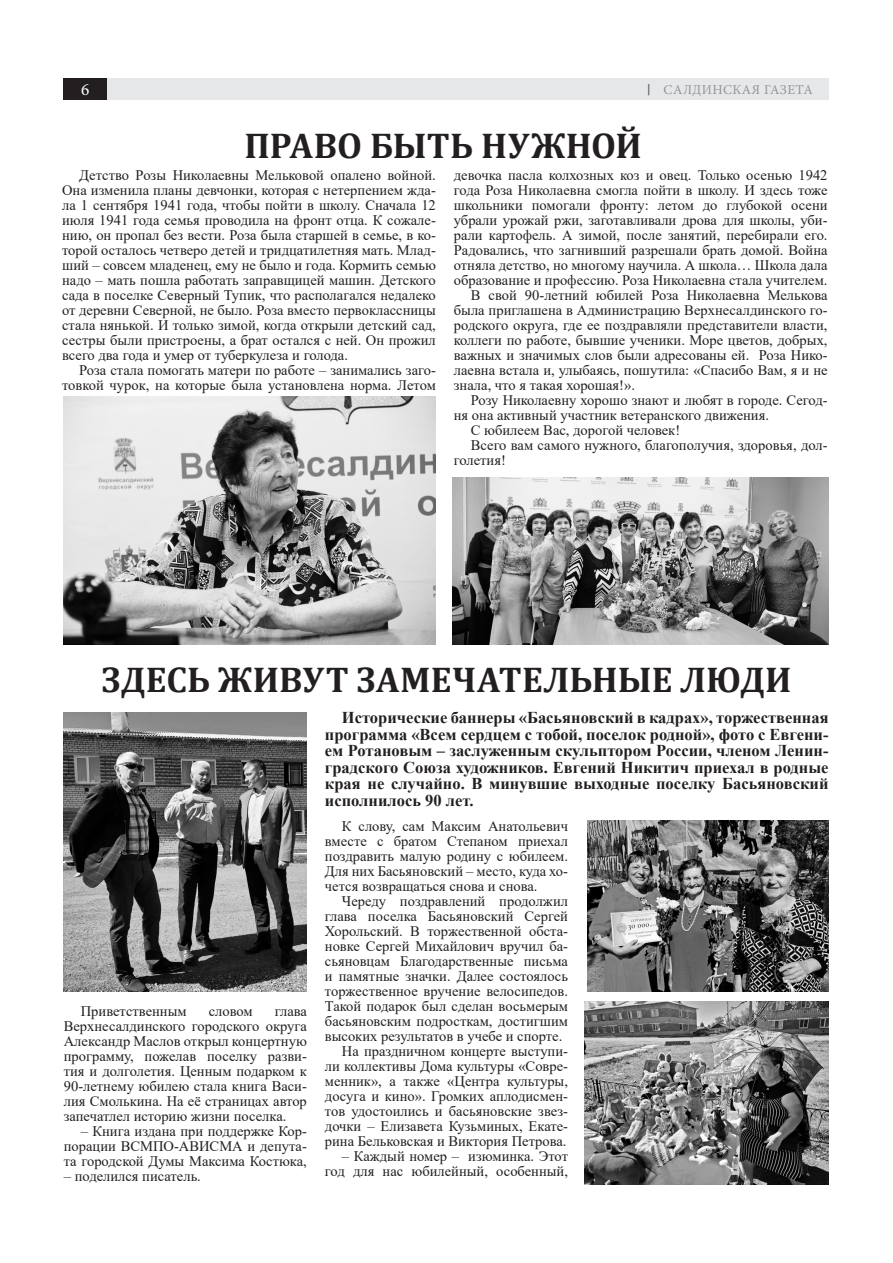
<style>
.page{position:relative;width:893px;height:1263px;background:#fff}
.page>*{position:absolute;margin:0;border:0;box-sizing:border-box;transform-origin:0 0}
.заг_статьи{font:700 36px "Cambria";color:#231f20}
.t1{font:17.25px "Minion Pro";color:#fff}
.t2{font:700 16.5px/16.5px "Times New Roman";color:#231f20;text-align:justify}
.t3{font:14.55px/15px "Times New Roman";color:#231f20;text-align:justify}
.t4{font:13.5px "Minion Pro";letter-spacing:.03em;color:#939598}
.s1{font-family:"Franklin Gothic";color:#57585a}
</style>
<div class="page">
<div style="left:104px;top:78px;width:725px;height:21px;background:#e6e7e9"></div>
<div style="left:64px;top:78px;width:43px;height:21px;background:#231f20"></div>
<img style="left:452px;top:477px;width:377px;height:167px">
<img style="left:64px;top:396px;width:372px;height:248px">
<img style="left:64px;top:712px;width:243px;height:279px">
<img style="left:587px;top:821px;width:242px;height:170px">
<img style="left:585px;top:1001px;width:244px;height:183px">
<p class="t1" style="left:81px;top:78px;width:10px">6</p>
<p class="t4" style="left:645px;top:80px;width:169px"><span class="s1">|</span> САЛДИНСКАЯ ГАЗЕТА</p>
<p class="заг_статьи" style="left:244px;top:120px;width:399px">ПРАВО БЫТЬ НУЖНОЙ</p>
<p class="t3" style="left:62px;top:167px;width:375px;text-indent:17px">Детство Розы Николаевны Мельковой опалено войной.<br>Она изменила планы девчонки, которая с нетерпением жда&shy;ла 1 сентября 1941 года, чтобы пойти в школу. Сначала 12 июля 1941 года семья проводила на фронт отца. К сожале&shy;нию, он пропал без вести. Роза была старшей в семье, в ко&shy;торой осталось четверо детей и тридцатилетняя мать. Млад&shy;ший – совсем младенец, ему не было и года. Кормить семью надо – мать пошла работать заправщицей машин. Детского сада в поселке Северный Тупик, что располагался недалеко от деревни Северной, не было. Роза вместо первоклассницы стала нянькой. И только зимой, когда открыли детский сад, сестры были пристроены, а брат остался с ней. Он прожил всего два года и умер от туберкулеза и голода.</p>
<p class="t3" style="left:62px;top:362px;width:375px;text-align:right">Роза стала помогать матери по работе – занимались заго&shy;товкой чурок, на которые была установлена норма. Летом</p>
<p class="t3" style="left:454px;top:167px;width:375px">девочка пасла колхозных коз и овец. Только осенью 1942 года Роза Николаевна смогла пойти в школу. И здесь тоже школьники помогали фронту: летом до глубокой осени убрали урожай ржи, заготавливали дрова для школы, уби&shy;рали картофель. А зимой, после занятий, перебирали его.<br>Радовались, что загнивший разрешали брать домой. Война отняла детство, но многому научила. А школа… Школа дала образование и профессию. Роза Николаевна стала учителем.</p>
<p class="t3" style="left:454px;top:287px;width:375px;text-indent:17px">В свой 90-летний юбилей Роза Николаевна Мелькова была приглашена в Администрацию Верхнесалдинского го&shy;родского округа, где ее поздравляли представители власти, коллеги по работе, бывшие ученики. Море цветов, добрых, важных и значимых слов были адресованы ей. Роза Нико&shy;лаевна встала и, улыбаясь, пошутила: «Спасибо Вам, я и не знала, что я такая хорошая!».</p>
<p class="t3" style="left:454px;top:392px;width:375px;text-indent:17px">Розу Николаевну хорошо знают и любят в городе. Сегод&shy;ня она активный участник ветеранского движения.</p>
<p class="t3" style="left:471px;top:422px;width:211px">С юбилеем Вас, дорогой человек!</p>
<p class="t3" style="left:454px;top:437px;width:375px;text-indent:17px">Всего вам самого нужного, благополучия, здоровья, дол&shy;голетия!</p>
<p class="заг_статьи" style="left:101px;top:654px;width:691px">ЗДЕСЬ ЖИВУТ ЗАМЕЧАТЕЛЬНЫЕ ЛЮДИ</p>
<p class="t3" style="left:81px;top:1003px;width:107px">Приветственным</p>
<p class="t3" style="left:209px;top:1003px;width:45px">словом</p>
<p class="t3" style="left:64px;top:1003px;width:245px;text-indent:211px">глава Верхнесалдинского городского округа Александр Маслов открыл концертную программу, пожелав поселку разви&shy;тия и долголетия. Ценным подарком к 90-летнему юбилею стала книга Васи&shy;лия Смолькина. На её страницах автор запечатлел историю жизни поселка.</p>
<p class="t3" style="left:64px;top:1123px;width:245px;text-indent:17px">– Книга издана при поддержке Кор&shy;порации ВСМПО-АВИСМА и депута&shy;та городской Думы Максима Костюка,</p>
<p class="t3" style="left:64px;top:1168px;width:139px">– поделился писатель.</p>
<p class="t2" style="left:325px;top:709px;width:505px;text-indent:17px">Исторические баннеры «Басьяновский в кадрах», торжественная программа «Всем сердцем с тобой, поселок родной», фото с Евгени&shy;ем Ротановым – заслуженным скульптором России, членом Ленин&shy;градского Союза художников. Евгений Никитич приехал в родные края не случайно. В минувшие выходные поселку Басьяновский исполнилось 90 лет.</p>
<p class="t3" style="left:325px;top:818px;width:245px;text-indent:17px">К слову, сам Максим Анатольевич вместе с братом Степаном приехал поздравить малую родину с юбилеем.<br>Для них Басьяновский – место, куда хо&shy;чется возвращаться снова и снова.</p>
<p class="t3" style="left:325px;top:893px;width:245px;text-indent:17px">Череду поздравлений продолжил глава поселка Басьяновский Сергей Хорольский. В торжественной обста&shy;новке Сергей Михайлович вручил ба&shy;сьяновцам Благодарственные письма и памятные значки. Далее состоялось торжественное вручение велосипедов.<br>Такой подарок был сделан восьмерым басьяновским подросткам, достигшим высоких результатов в учебе и спорте.</p>
<p class="t3" style="left:325px;top:1043px;width:245px;text-indent:17px">На праздничном концерте выступи&shy;ли коллективы Дома культуры «Совре&shy;менник», а также «Центра культуры, досуга и кино». Громких аплодисмен&shy;тов удостоились и басьяновские звез&shy;дочки – Елизавета Кузьминых, Екате&shy;рина Бельковская и Виктория Петрова.</p>
<p class="t3" style="left:325px;top:1148px;width:245px;text-align:right">– Каждый номер – изюминка. Этот год для нас юбилейный, особенный,</p>
</div>
